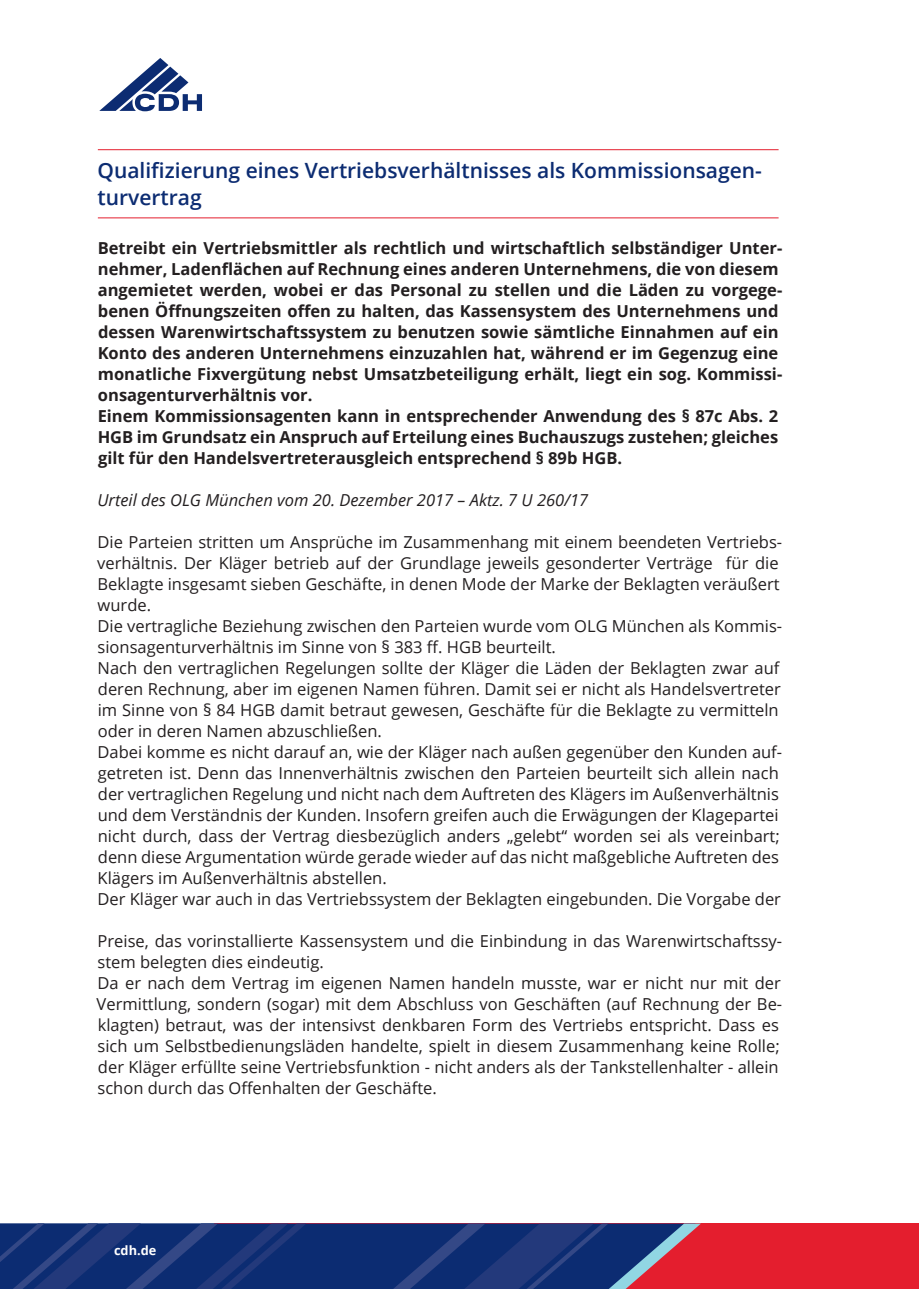
<style>
.page{position:relative;width:919px;height:1289px;background:#fff}
.page>*{position:absolute;margin:0;border:0;box-sizing:border-box;transform-origin:0 0}
.t1{font:600 21px/27px "Open Sans";color:#0c2c72}
.t2{font:16.5px/21px "Open Sans";color:#231f20}
.t3{font:700 16.5px/21px "Open Sans";color:#231f20}
.t4{font:italic 16.5px "Open Sans";color:#231f20}
.t5{font:700 12.75px "Open Sans";color:#fff}
</style>
<div class="page">
<div style="left:215px;top:1223px;width:703px;height:65px;background:#e41e2e"></div>
<svg style="left:0;top:1223px;width:701px;height:65px"></svg>
<hr style="left:98px;top:149px;width:680px;height:1px;background:#e41e2e">
<hr style="left:98px;top:217px;width:680px;height:1px;background:#e41e2e">
<svg style="left:99px;top:58px;width:103px;height:53px"></svg>
<p class="t1" style="left:97px;top:156px;width:666px">Qualifizierung eines Vertriebsverhältnisses als Kommissionsagen&shy;turvertrag</p>
<p class="t3" style="left:98px;top:237px;width:686px">Betreibt ein Vertriebsmittler als rechtlich und wirtschaftlich selbständiger Unter&shy;nehmer, Ladenflächen auf Rechnung eines anderen Unternehmens, die von diesem angemietet werden, wobei er das Personal zu stellen und die Läden zu vorgege&shy;benen Öffnungszeiten offen zu halten, das Kassensystem des Unternehmens und dessen Warenwirtschaftssystem zu benutzen sowie sämtliche Einnahmen auf ein Konto des anderen Unternehmens einzuzahlen hat, während er im Gegenzug eine monatliche Fixvergütung nebst Umsatzbeteiligung erhält, liegt ein sog. Kommissi&shy;onsagenturverhältnis vor.<br>Einem Kommissionsagenten kann in entsprechender Anwendung des § 87c Abs. 2<br>HGB im Grundsatz ein Anspruch auf Erteilung eines Buchauszugs zustehen; gleiches gilt für den Handelsvertreterausgleich entsprechend § 89b HGB.</p>
<p class="t4" style="left:97px;top:489px;width:492px">Urteil des OLG München vom 20. Dezember 2017 – Aktz. 7 U 260/17</p>
<p class="t2" style="left:97px;top:531px;width:686px">Die Parteien stritten um Ansprüche im Zusammenhang mit einem beendeten Vertriebs&shy;verhältnis. Der Kläger betrieb auf der Grundlage jeweils gesonderter Verträge für die Beklagte insgesamt sieben Geschäfte, in denen Mode der Marke der Beklagten veräußert wurde.<br>Die vertragliche Beziehung zwischen den Parteien wurde vom OLG München als Kommis&shy;sionsagenturverhältnis im Sinne von § 383 ff. HGB beurteilt.<br>Nach den vertraglichen Regelungen sollte der Kläger die Läden der Beklagten zwar auf deren Rechnung, aber im eigenen Namen führen. Damit sei er nicht als Handelsvertreter im Sinne von § 84 HGB damit betraut gewesen, Geschäfte für die Beklagte zu vermitteln oder in deren Namen abzuschließen.<br>Dabei komme es nicht darauf an, wie der Kläger nach außen gegenüber den Kunden auf&shy;getreten ist. Denn das Innenverhältnis zwischen den Parteien beurteilt sich allein nach der vertraglichen Regelung und nicht nach dem Auftreten des Klägers im Außenverhältnis und dem Verständnis der Kunden. Insofern greifen auch die Erwägungen der Klagepartei nicht durch, dass der Vertrag diesbezüglich anders „gelebt“ worden sei als vereinbart; denn diese Argumentation würde gerade wieder auf das nicht maßgebliche Auftreten des Klägers im Außenverhältnis abstellen.<br>Der Kläger war auch in das Vertriebssystem der Beklagten eingebunden. Die Vorgabe der</p>
<p class="t2" style="left:97px;top:930px;width:687px">Preise, das vorinstallierte Kassensystem und die Einbindung in das Warenwirtschaftssy&shy;stem belegten dies eindeutig.<br>Da er nach dem Vertrag im eigenen Namen handeln musste, war er nicht nur mit der Vermittlung, sondern (sogar) mit dem Abschluss von Geschäften (auf Rechnung der Be&shy;klagten) betraut, was der intensivst denkbaren Form des Vertriebs entspricht. Dass es sich um Selbstbedienungsläden handelte, spielt in diesem Zusammenhang keine Rolle; der Kläger erfüllte seine Vertriebsfunktion - nicht anders als der Tankstellenhalter - allein schon durch das Offenhalten der Geschäfte.</p>
<p class="t5" style="left:114px;top:1241px;width:44px">cdh.de</p>
</div>
